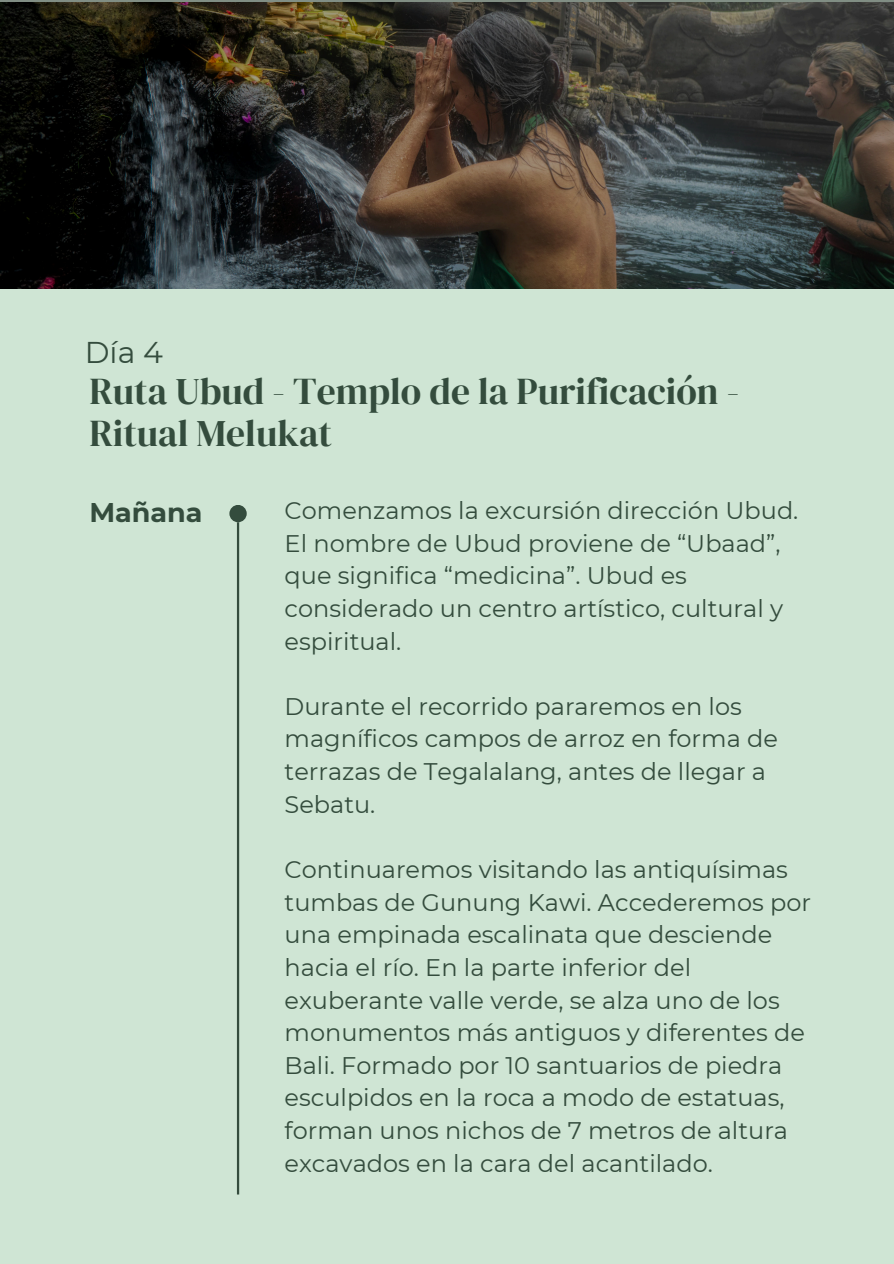
<style>
.page{position:relative;width:894px;height:1264px;background:#fff}
.page>*{position:absolute;margin:0;border:0;box-sizing:border-box;transform-origin:0 0}
.t1{font:37.5px/41.7px "DM Serif Display";color:#344c3d}
.t2{font:30px "Montserrat";color:#344c3d}
.t3{font:700 27px "Montserrat";color:#344c3d}
.t4{font:24px/32.7px "Montserrat";color:#344c3d}
</style>
<div class="page">
<div style="left:0;top:0;width:893px;height:1263px;background:#cfe5d4"></div>
<div style="left:229px;top:505px;width:18px;height:17px;background:#344c3d;border-radius:50%"></div>
<hr style="left:237px;top:522px;width:2px;height:672px;background:#344c3d">
<svg style="left:0;top:0;width:893px;height:288px;background:#34322d"></svg>
<p class="t2" style="left:85px;top:332px;width:80px">Día 4</p>
<h1 class="t1" style="left:89px;top:371px;width:651px">Ruta Ubud - Templo de la Purificación -<br>Ritual Melukat</h1>
<p class="t3" style="left:89px;top:493px;width:115px">Mañana</p>
<p class="t4" style="left:284px;top:493px;width:515px">Comenzamos la excursión dirección Ubud.<br>El nombre de Ubud proviene de “Ubaad”, que significa “medicina”. Ubud es considerado un centro artístico, cultural y espiritual.</p>
<p class="t4" style="left:284px;top:689px;width:494px">Durante el recorrido pararemos en los magníficos campos de arroz en forma de terrazas de Tegalalang, antes de llegar a<br>Sebatu.</p>
<p class="t4" style="left:284px;top:852px;width:528px">Continuaremos visitando las antiquísimas tumbas de Gunung Kawi. Accederemos por una empinada escalinata que desciende hacia el río. En la parte inferior del exuberante valle verde, se alza uno de los monumentos más antiguos y diferentes de Bali. Formado por 10 santuarios de piedra esculpidos en la roca a modo de estatuas, forman unos nichos de 7 metros de altura excavados en la cara del acantilado.</p>
</div>
